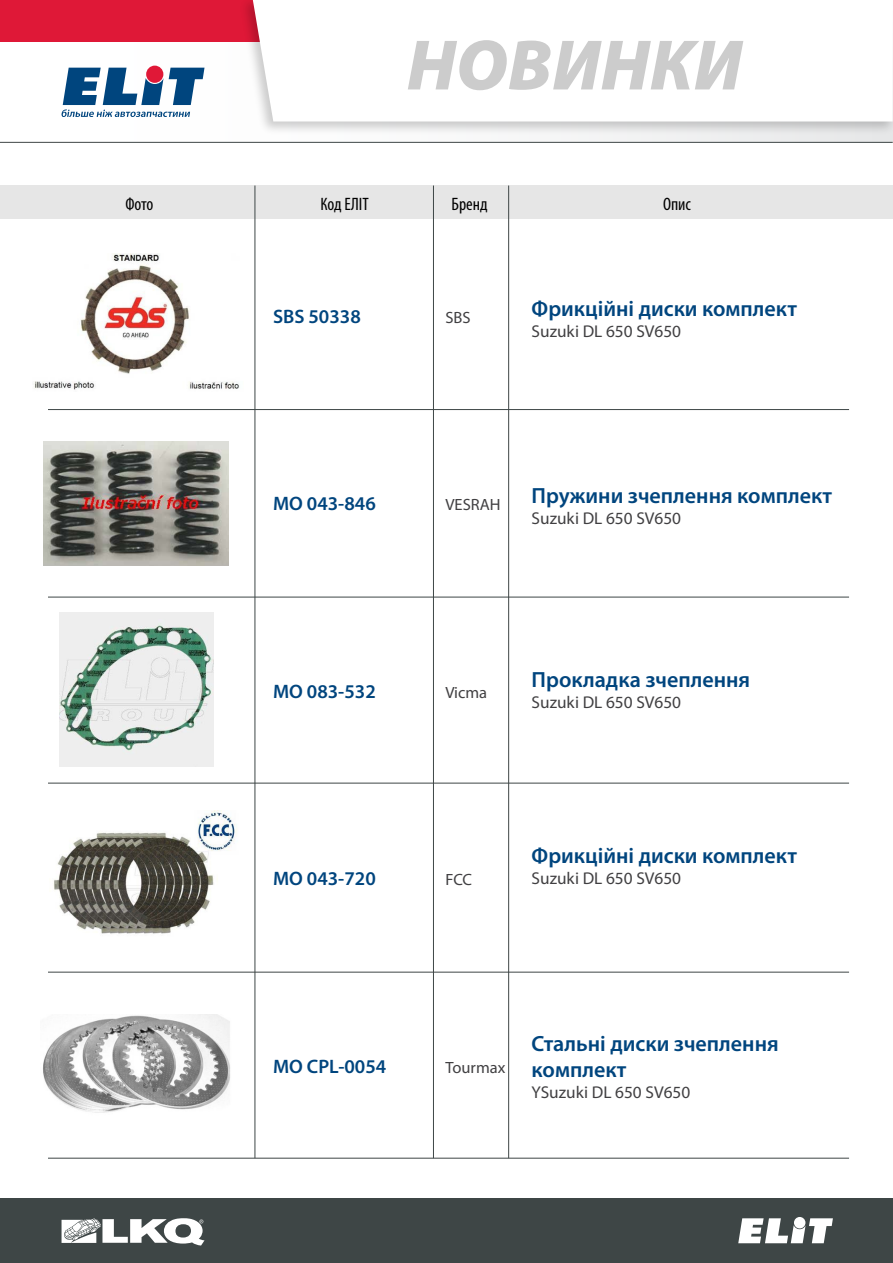
<style>
.page{position:relative;width:893px;height:1263px;background:#fff}
.page>*{position:absolute;margin:0;border:0;box-sizing:border-box;transform-origin:0 0}
.t1{font:italic 900 72px "Myriad Pro";color:#ccc}
.t2{font:600 22.05px/26.4px "Myriad Pro";color:#00457e}
.t3{font:600 19.5px "Myriad Pro";color:#00457e}
.t4{font:condensed 18px "Myriad Pro";color:#000}
.t5{font:17.1px "Myriad Pro";color:#414042}
.t6{font:16.35px "Myriad Pro";color:#414042}
</style>
<div class="page">
<div style="left:0;top:1199px;width:893px;height:64px;background:#3e4646"></div>
<div style="left:0;top:0;width:386px;height:42px;background:#df1837"></div>
<img style="left:245px;top:0;width:648px;height:139px">
<svg style="left:253px;top:0;width:640px;height:122px"></svg>
<hr style="left:0;top:142px;width:893px;height:1px;background:#3e4646">
<div style="left:146px;top:66px;width:17px;height:17px;background:#e01837;border-radius:50%"></div>
<svg style="left:61px;top:68px;width:144px;height:49px"></svg>
<svg style="left:738px;top:1218px;width:95px;height:25px"></svg>
<svg style="left:62px;top:1218px;width:143px;height:27px"></svg>
<div style="left:0;top:186px;width:893px;height:33px;background:#e6e6e6"></div>
<hr style="left:48px;top:597px;width:801px;height:1px;background:#3e4646">
<hr style="left:48px;top:783px;width:801px;height:1px;background:#3e4646">
<hr style="left:48px;top:972px;width:801px;height:1px;background:#3e4646">
<hr style="left:48px;top:409px;width:801px;height:1px;background:#3e4646">
<hr style="left:48px;top:1158px;width:801px;height:1px;background:#3e4646">
<hr style="left:433px;top:186px;width:1px;height:972px;background:#3e4646">
<hr style="left:255px;top:186px;width:1px;height:972px;background:#3e4646">
<hr style="left:508px;top:186px;width:1px;height:972px;background:#3e4646">
<img style="left:34px;top:254px;width:205px;height:136px">
<img style="left:43px;top:442px;width:186px;height:124px">
<img style="left:59px;top:613px;width:154px;height:154px">
<img style="left:43px;top:1014px;width:187px;height:99px">
<img style="left:54px;top:811px;width:183px;height:123px">
<h1 class="t1" style="left:407px;top:25px;width:337px">НОВИНКИ</h1>
<p class="t4" style="left:125px;top:194px;width:30px">Фото</p>
<p class="t4" style="left:320px;top:194px;width:50px">Код ЕЛІТ</p>
<p class="t4" style="left:452px;top:194px;width:38px">Бренд</p>
<p class="t4" style="left:663px;top:194px;width:29px">Опис</p>
<p class="t3" style="left:273px;top:305px;width:89px">SBS 50338</p>
<p class="t6" style="left:445px;top:307px;width:27px">SBS</p>
<p class="t2" style="left:532px;top:296px;width:267px">Фрикційні диски комплект</p>
<p class="t5" style="left:532px;top:320px;width:151px">Suzuki DL 650 SV650</p>
<p class="t3" style="left:273px;top:493px;width:104px">MO 043-846</p>
<p class="t6" style="left:445px;top:494px;width:57px">VESRAH</p>
<p class="t2" style="left:532px;top:483px;width:302px">Пружини зчеплення комплект</p>
<p class="t5" style="left:532px;top:507px;width:151px">Suzuki DL 650 SV650</p>
<p class="t3" style="left:273px;top:680px;width:104px">MO 083-532</p>
<p class="t6" style="left:445px;top:682px;width:43px">Vicma</p>
<p class="t2" style="left:532px;top:667px;width:220px">Прокладка зчеплення</p>
<p class="t5" style="left:532px;top:691px;width:151px">Suzuki DL 650 SV650</p>
<p class="t3" style="left:273px;top:868px;width:104px">MO 043-720</p>
<p class="t6" style="left:445px;top:869px;width:28px">FCC</p>
<p class="t2" style="left:532px;top:843px;width:267px">Фрикційні диски комплект</p>
<p class="t5" style="left:532px;top:868px;width:151px">Suzuki DL 650 SV650</p>
<p class="t3" style="left:273px;top:1055px;width:115px">MO CPL-0054</p>
<p class="t6" style="left:445px;top:1057px;width:61px">Tourmax</p>
<p class="t2" style="left:532px;top:1030px;width:249px">Стальні диски зчеплення комплект</p>
<p class="t5" style="left:532px;top:1081px;width:160px">YSuzuki DL 650 SV650</p>
</div>
